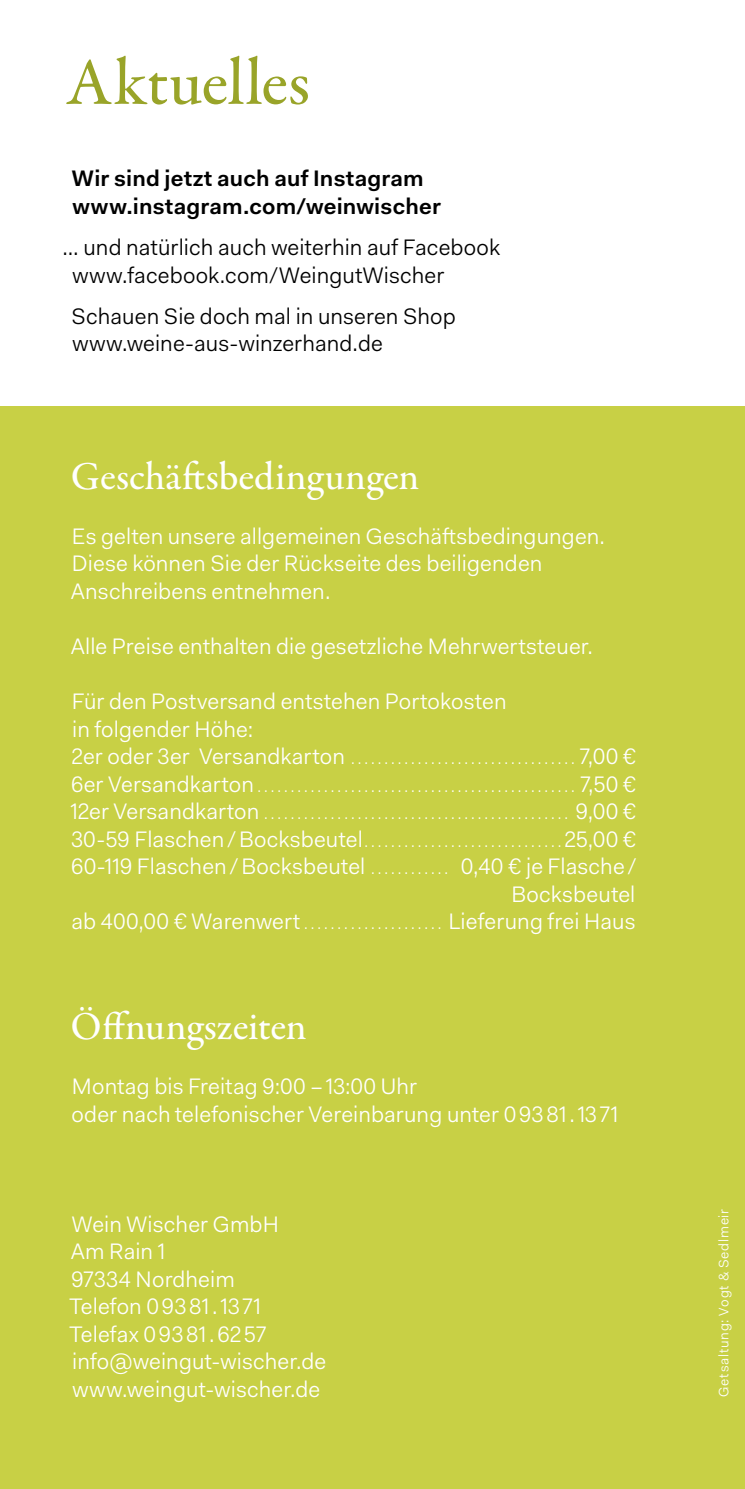
<style>
.page{position:relative;width:745px;height:1489px;background:#fff}
.page>*{position:absolute;margin:0;border:0;box-sizing:border-box;transform-origin:0 0}
.t1{font:500 67.5px "Garamond Premr Pro";letter-spacing:.005em;color:#99a429}
.t2{font:500 40px "Garamond Premr Pro";letter-spacing:.005em;color:#fff}
.t3{font:22.5px/27.5px "Fakt Pro Blond";letter-spacing:.01em;color:#fff}
.t4{font:22.5px/27.5px "Fakt Pro Blond";letter-spacing:.01em;color:#000}
.t5{font:600 22.5px/27.5px "Fakt Pro";letter-spacing:.01em;color:#000}
.t6{font:15px/27.5px "Fakt Pro Blond";color:#fff;text-align:justify}
.t7{font:13.75px "Fakt Pro Blond";letter-spacing:.055em;color:#fff}
.s1{font-size:22.5px}
.s2{font-size:15px}
</style>
<div class="page">
<div style="left:0;top:346px;width:744px;height:1142px;background:#c8d045"></div>
<div style="left:0;top:0;width:744px;height:406px;background:#fff"></div>
<h1 class="t1" style="left:66px;top:42px;width:245px">Aktuelles</h1>
<p class="t5" style="left:72px;top:165px;width:370px">Wir sind jetzt auch auf Instagram www.instagram.com/weinwischer</p>
<p class="t4" style="left:72px;top:233px;width:429px;text-indent:-10px">… und natürlich auch weiterhin auf Facebook www.facebook.com/WeingutWischer</p>
<p class="t4" style="left:72px;top:302px;width:385px">Schauen Sie doch mal in unseren Shop www.weine-aus-winzerhand.de</p>
<h2 class="t2" style="left:71px;top:452px;width:350px">Geschäftsbedingungen</h2>
<p class="t3" style="left:71px;top:522px;width:535px">Es gelten unsere allgemeinen Geschäftsbedingungen.<br>Diese können Sie der Rückseite des beiligenden<br>Anschreibens entnehmen.</p>
<p class="t3" style="left:71px;top:632px;width:523px">Alle Preise enthalten die gesetzliche Mehrwertsteuer.</p>
<p class="t3" style="left:72px;top:687px;width:436px">Für den Postversand entstehen Portokosten in folgender Höhe:</p>
<p class="t6" style="left:70px;top:745px;width:567px"><span class="s1">2er oder3er Versandkarton</span> .................................. <span class="s1">7,00 € 6er Versandkarton</span>................................................ <span class="s1">7,50 € 12er Versandkarton</span> .............................................. <span class="s1">9,00 €</span></p>
<p class="t3" style="left:71px;top:825px;width:566px;text-align:right">30-59 Flaschen/Bocksbeutel<span class="s2">..............................</span>25,00 € 60-119 Flaschen/Bocksbeutel <span class="s2">. . . . . . . . . . . .</span> 0,40 € je Flasche/ Bocksbeutel<br>ab 400,00 € Warenwert <span class="s2">. . . . . . . . . . . . . . . . . . . . .</span> Lieferung frei Haus</p>
<h2 class="t2" style="left:71px;top:1002px;width:237px">Öffnungszeiten</h2>
<p class="t3" style="left:72px;top:1072px;width:547px">Montag bis Freitag 9:00 –13:00 Uhr<br>oder nach telefonischer Vereinbarung unter 09381.1371</p>
<p class="t3" style="left:69px;top:1210px;width:258px">Wein Wischer GmbH<br>Am Rain 1<br>97334 Nordheim<br>Telefon 09381.1371<br>Telefax 09381.6257 info@weingut-wischer.de www.weingut-wischer.de</p>
<p class="t7" style="left:714px;top:1396px;width:189px;rotate:-90deg">Getsaltung: Vogt &amp; Sedlmeir</p>
</div>
